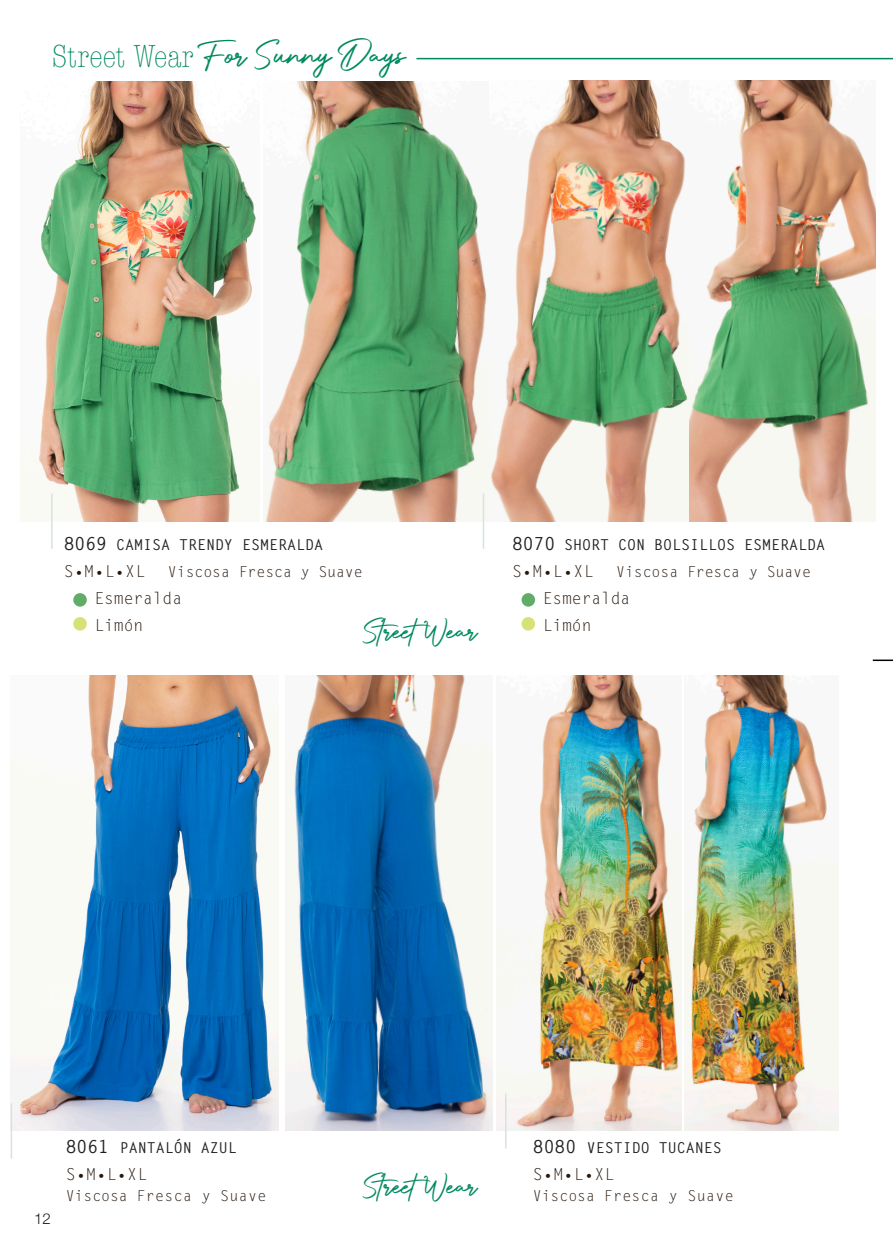
<style>
.page{position:relative;width:893px;height:1255px;background:#fff}
.page>*{position:absolute;margin:0;border:0;box-sizing:border-box;transform-origin:0 0}
.t1{font:42px "Authentic Signature";color:#008a60}
.t2{font:36px "Authentic Signature";color:#008a60}
.t3{font:300 condensed 33px "American Typewriter";color:#008a60}
.TEXTO_GRIS{font:16.5px "Letter Gothic Std";letter-spacing:-.01em;color:#27180d}
.t4{font:700 15px "Letter Gothic Std";color:#231f20}
.TEXTO_GRIS-2{font:15px "Letter Gothic Std";letter-spacing:.02em;color:#27180d}
.TEXTO_GRIS-3{font:15px "Letter Gothic Std";letter-spacing:-.01em;color:#27180d}
.t5{font:300 15px "Helvetica Neue";color:#231f20}
.s1{font-size:18px}
</style>
<div class="page">
<img style="left:496px;top:675px;width:186px;height:455px">
<img style="left:685px;top:675px;width:154px;height:455px">
<img style="left:12px;top:675px;width:267px;height:455px">
<img style="left:285px;top:675px;width:207px;height:455px">
<img style="left:38px;top:82px;width:218px;height:439px">
<img style="left:264px;top:82px;width:225px;height:439px">
<img style="left:489px;top:80px;width:387px;height:441px">
<hr style="left:51px;top:493px;width:2px;height:56px;background:#d5e4dd">
<hr style="left:11px;top:1103px;width:1px;height:55px;background:#d5e4dd">
<hr style="left:483px;top:493px;width:1px;height:56px;background:#d5e4dd">
<hr style="left:505px;top:1093px;width:2px;height:55px;background:#d5e4dd">
<hr style="left:416px;top:58px;width:477px;height:1px;background:#00895d">
<div style="left:73px;top:593px;width:14px;height:13px;background:#61ad68;border-radius:50%"></div>
<div style="left:73px;top:617px;width:14px;height:13px;background:#d6e277;border-radius:50%"></div>
<div style="left:522px;top:593px;width:13px;height:13px;background:#61ad68;border-radius:50%"></div>
<div style="left:522px;top:617px;width:13px;height:13px;background:#d6e277;border-radius:50%"></div>
<hr style="left:873px;top:659px;width:20px;height:2px;background:#030000">
<p class="t3" style="left:52px;top:34px;width:143px">Street Wear</p>
<p class="t1" style="left:204px;top:32px;width:202px">For Sunny Days</p>
<p class="t4" style="left:64px;top:535px;width:261px"><span class="s1">8069</span> CAMISA TRENDY ESMERALDA</p>
<p class="TEXTO_GRIS" style="left:64px;top:561px;width:83px">S•M•L•XL</p>
<p class="TEXTO_GRIS-3" style="left:168px;top:563px;width:196px">Viscosa Fresca y Suave</p>
<p class="TEXTO_GRIS" style="left:94px;top:588px;width:89px">Esmeralda</p>
<p class="TEXTO_GRIS" style="left:94px;top:615px;width:50px">Limón</p>
<p class="t2" style="left:364px;top:610px;width:114px">StreetWear</p>
<p class="t4" style="left:512px;top:535px;width:315px"><span class="s1">8070</span> SHORT CON BOLSILLOS ESMERALDA</p>
<p class="TEXTO_GRIS" style="left:512px;top:561px;width:83px">S•M•L•XL</p>
<p class="TEXTO_GRIS-3" style="left:616px;top:563px;width:196px">Viscosa Fresca y Suave</p>
<p class="TEXTO_GRIS" style="left:543px;top:588px;width:89px">Esmeralda</p>
<p class="TEXTO_GRIS" style="left:543px;top:615px;width:50px">Limón</p>
<p class="t5" style="left:34px;top:1206px;width:18px">12</p>
<p class="t4" style="left:66px;top:1138px;width:172px"><span class="s1">8061</span> PANTALÓN AZUL</p>
<p class="TEXTO_GRIS" style="left:66px;top:1164px;width:83px">S•M•L•XL</p>
<p class="TEXTO_GRIS-2" style="left:66px;top:1186px;width:202px">Viscosa Fresca y Suave</p>
<p class="t2" style="left:364px;top:1166px;width:114px">StreetWear</p>
<p class="t4" style="left:533px;top:1138px;width:190px"><span class="s1">8080</span> VESTIDO TUCANES</p>
<p class="TEXTO_GRIS" style="left:533px;top:1164px;width:83px">S•M•L•XL</p>
<p class="TEXTO_GRIS-2" style="left:533px;top:1186px;width:202px">Viscosa Fresca y Suave</p>
</div>
